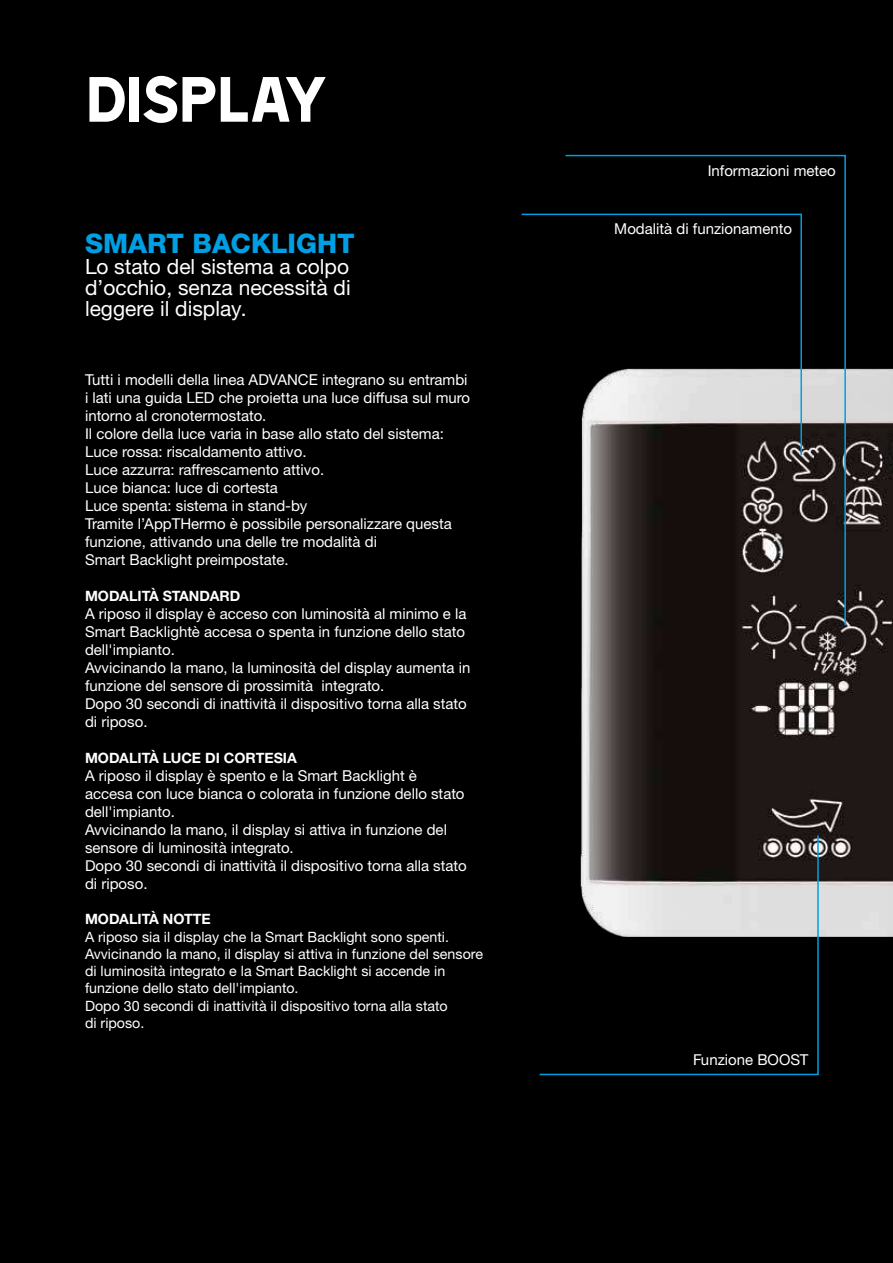
<style>
.page{position:relative;width:893px;height:1263px;background:#000}
.page>*{position:absolute;margin:0;border:0;box-sizing:border-box;transform-origin:0 0}
.t1{font:73.5px "Came Type";letter-spacing:-.025em;color:#fff}
.t2{font:800 27px "Helvetica Neue LTW1 G";color:#009fe3}
.t3{font:21px/21px "Helvetica Neue LTW1 G";color:#fff;text-align:justify}
.t4{font:15px/18px "Helvetica Neue LTW1 G";color:#fff}
.t5{font:14.25px/17.2px "Helvetica Neue LTW1 G";color:#fff}
.t6{font:700 14.25px "Helvetica Neue LTW1 G";color:#fff}
</style>
<div class="page">
<img style="left:581px;top:369px;width:312px;height:568px">
<svg style="left:539px;top:834px;width:280px;height:242px"></svg>
<svg style="left:564px;top:154px;width:283px;height:473px"></svg>
<h1 class="t1" style="left:85px;top:61px;width:244px">DISPLAY</h1>
<h2 class="t2" style="left:85px;top:227px;width:271px">SMART BACKLIGHT</h2>
<h3 class="t3" style="left:85px;top:256px;width:267px">Lo stato del sistema a colpo d’occhio, senza necessità di leggere il display.</h3>
<p class="t4" style="left:85px;top:370px;width:387px">Tutti i modelli della linea ADVANCE integrano su entrambi i lati una guida LED che proietta una luce diffusa sul muro intorno al cronotermostato.<br>Il colore della luce varia in base allo stato del sistema:<br>Luce rossa: riscaldamento attivo.<br>Luce azzurra: raffrescamento attivo.<br>Luce bianca: luce di cortesta<br>Luce spenta: sistema in stand-by<br>Tramite l’AppTHermo è possibile personalizzare questa funzione, attivando una delle tre modalità di<br>Smart Backlight preimpostate.</p>
<p class="t6" style="left:85px;top:587px;width:157px">MODALITÀ STANDARD</p>
<p class="t4" style="left:85px;top:604px;width:387px">A riposo il display è acceso con luminosità al minimo e la Smart Backlightè accesa o spenta in funzione dello stato dell'impianto.<br>Avvicinando la mano, la luminosità del display aumenta in funzione del sensore di prossimità integrato.<br>Dopo 30 secondi di inattività il dispositivo torna alla stato di riposo.</p>
<p class="t6" style="left:85px;top:749px;width:213px">MODALITÀ LUCE DI CORTESIA</p>
<p class="t4" style="left:85px;top:766px;width:383px">A riposo il display è spento e la Smart Backlight è accesa con luce bianca o colorata in funzione dello stato dell'impianto.<br>Avvicinando la mano, il display si attiva in funzione del sensore di luminosità integrato.<br>Dopo 30 secondi di inattività il dispositivo torna alla stato di riposo.</p>
<p class="t6" style="left:85px;top:910px;width:127px">MODALITÀ NOTTE</p>
<p class="t5" style="left:85px;top:928px;width:399px">A riposo sia il display che la Smart Backlight sono spenti.<br>Avvicinando la mano, il display si attiva in funzione del sensore di luminosità integrato e la Smart Backlight si accende in funzione dello stato dell'impianto.<br>Dopo 30 secondi di inattività il dispositivo torna alla stato<br>di riposo.</p>
<p class="t4" style="left:708px;top:161px;width:130px">Informazioni meteo</p>
<p class="t4" style="left:614px;top:220px;width:179px">Modalità di funzionamento</p>
<p class="t4" style="left:693px;top:1051px;width:117px">Funzione BOOST</p>
</div>
